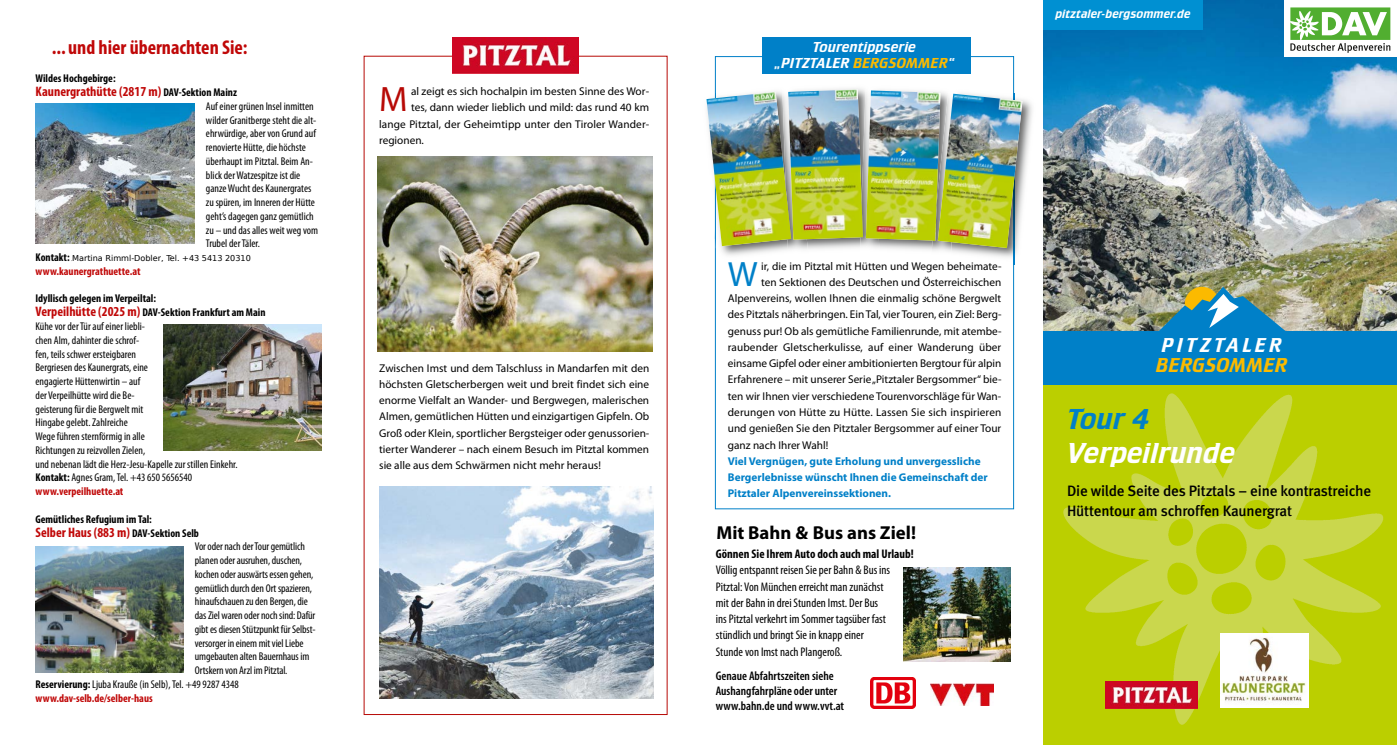
<style>
.page{position:relative;width:1397px;height:745px;background:#fff}
.page>*{position:absolute;margin:0;border:0;box-sizing:border-box;transform-origin:0 0}
.t1{font:35.38px "Myriad Pro";color:#0080c8}
.t2{font:35.38px "Myriad Pro";color:#b70a06}
.t3{font:30px "Crillee Italic Plain";color:#fff}
.t4{font:30px "Crillee Italic Plain";color:#0080c8}
.t5{font:20.88px "Crillee Italic Plain";color:#fbba00}
.t6{font:20.88px "Crillee Italic Plain";letter-spacing:.15em;color:#fff}
.t7{font:700 condensed 20px "Myriad Pro";color:#c00808}
.t8{font:700 18.75px "Myriad Pro";color:#000}
.t9{font:15px/20px "Meta Medium CE";letter-spacing:-.01em;color:#000}
.t10{font:15px/16.2px "Crillee Italic Plain";color:#fff;text-align:center}
.t11{font:700 condensed 13.75px "Myriad Pro";color:#c00808}
.t12{font:condensed 12.5px/16.2px "Myriad Pro";color:#000}
.t13{font:600 condensed 12.5px/15px "Myriad Pro";color:#000}
.t14{font:700 condensed 12.5px "Myriad Pro";color:#000}
.t15{font:12.5px "Crillee Italic Plain";color:#fff}
.t16{font:condensed 11.25px/13.8px "Myriad Pro";color:#000}
.t17{font:11.25px/16.2px "Myriad Pro";color:#000;text-align:justify}
.t18{font:700 11.25px/16.2px "Myriad Pro";color:#0080c8}
.t19{font:700 condensed 11.25px "Myriad Pro";color:#000}
.t20{font:700 condensed 11.25px "Myriad Pro";color:#c00808}
.t21{font:8.12px "DejaVu Sans";color:#000}
.s1{font-size:11.25px;color:#000}
.s2{font-weight:700}
.s3{font-weight:700;color:#c00808}
.s4{font-weight:700;font-size:13.75px;color:#c00808}
.s5{color:#fbba00}
</style>
<div class="page">
<div style="left:1043px;top:332px;width:353px;height:412px;background:#bbcf00"></div>
<img style="left:1063px;top:393px;width:321px;height:332px">
<img style="left:1043px;top:0;width:353px;height:331px">
<div style="left:1043px;top:0;width:159px;height:30px;background:#0090d2"></div>
<div style="left:1284px;top:0;width:112px;height:56px;background:#fff"></div>
<svg style="left:1290px;top:7px;width:99px;height:46px"></svg>
<div style="left:1043px;top:331px;width:353px;height:53px;background:#0080c8"></div>
<img style="left:36px;top:104px;width:159px;height:139px">
<img style="left:163px;top:324px;width:158px;height:126px">
<img style="left:36px;top:546px;width:148px;height:126px">
<img style="left:903px;top:567px;width:107px;height:93px">
<img style="left:1105px;top:681px;width:92px;height:26px">
<img style="left:452px;top:37px;width:126px;height:36px">
<img style="left:1219px;top:632px;width:89px;height:75px">
<img style="left:1158px;top:286px;width:129px;height:45px">
<img style="left:377px;top:156px;width:275px;height:195px">
<img style="left:379px;top:486px;width:274px;height:212px">
<div style="left:762px;top:37px;width:208px;height:37px;background:#0080c8"></div>
<img style="left:930px;top:683px;width:63px;height:22px">
<img style="left:870px;top:677px;width:44px;height:31px">
<img style="left:715px;top:85px;width:67px;height:178px">
<img style="left:1012px;top:99px;width:20px;height:166px">
<img style="left:956px;top:248px;width:56px;height:9px">
<img style="left:931px;top:248px;width:25px;height:5px">
<img style="left:706px;top:87px;width:309px;height:161px">
<img style="left:937px;top:94px;width:85px;height:154px">
<h3 class="t7" style="left:52px;top:40px;width:197px">... und hier übernachten Sie:</h3>
<p class="t19" style="left:36px;top:74px;width:82px">Wildes Hochgebirge:</p>
<p class="t11" style="left:36px;top:86px;width:203px">Kaunergrathütte (2817 m) <span class="s1">DAV-Sektion Mainz</span></p>
<p class="t16" style="left:206px;top:100px;width:114px">Auf einer grünen Insel inmitten wilder Granitberge steht die alt&shy;ehrwürdige, aber von Grund auf renovierte Hütte, die höchste überhaupt im Pitztal. Beim An&shy;blick der Watzespitze ist die ganze Wucht des Kaunergrates zu spüren, im Inneren der Hütte geht’s dagegen ganz gemütlich zu – und das alles weit weg vom<br>Trubel der Täler.</p>
<p class="t16" style="left:36px;top:251px;width:156px"><span class="s2">Kontakt:</span> Julia Dobler, Tel. +43 664 1440627 <span class="s3">www.kaunergrathuette.at</span></p>
<p class="t16" style="left:36px;top:292px;width:231px"><span class="s2">Idyllisch gelegen im Verpeiltal:<br></span><span class="s4">Verpeilhütte (2025 m)</span> <span class="s2">DAV-Sektion Frankfurt am Main </span>Kühe vor der Tür auf einer liebli-<br>chen Alm, dahinter die schrof-<br>fen, teils schwer ersteigbaren<br>Bergriesen des Kaunergrats, eine<br>engagierte Hüttenwirtin – auf<br>der Verpeilhütte wird die Be-<br>geisterung für die Bergwelt mit<br>Hingabe gelebt. Zahlreiche<br>Wege führen sternförmig in alle<br>Richtungen zu reizvollen Zielen,<br>und nebenan lädt die Herz-Jesu-Kapelle zur stillen Einkehr.<br><span class="s2">Kontakt:</span> Agnes Gram, Tel. +43 650 5656540 <span class="s3">www.verpeilhuette.at</span></p>
<p class="t19" style="left:36px;top:514px;width:118px">Gemütliches Refugium im Tal:</p>
<p class="t11" style="left:36px;top:526px;width:165px">Selber Haus (883 m) <span class="s1">DAV-Sektion Selb</span></p>
<p class="t16" style="left:195px;top:540px;width:111px">Vor oder nach der Tour gemütlich</p>
<p class="t16" style="left:195px;top:554px;width:109px">planen oder ausruhen, duschen,</p>
<p class="t16" style="left:195px;top:567px;width:120px">kochen oder auswärts essen gehen,</p>
<p class="t16" style="left:195px;top:581px;width:119px">gemütlich durch den Ort spazieren,</p>
<p class="t16" style="left:195px;top:595px;width:114px">hinaufschauen zu den Bergen, die</p>
<p class="t16" style="left:195px;top:609px;width:122px">das Ziel waren oder noch sind: Dafür</p>
<p class="t16" style="left:195px;top:622px;width:122px">gibt es diesen Stützpunkt für Selbst-</p>
<p class="t16" style="left:195px;top:636px;width:110px">versorger in einem mit viel Liebe</p>
<p class="t16" style="left:195px;top:650px;width:116px">umgebauten alten Bauernhaus im</p>
<p class="t16" style="left:195px;top:664px;width:94px">Ortskern von Arzl im Pitztal.</p>
<p class="t16" style="left:36px;top:677px;width:205px"><span class="s2">Reservierung:</span> Ljuba Krauße (in Selb), Tel. +49 9287 4348</p>
<p class="t20" style="left:36px;top:693px;width:119px">www.dav-selb.de/selber-haus</p>
<p class="t21" style="left:72px;top:253px;width:180px">Martina Rimml-Dobler, Tel. +43 5413 20310</p>
<h1 class="t2" style="left:379px;top:86px;width:30px">M</h1>
<p class="t17" style="left:411px;top:84px;width:239px">al zeigt es sich hochalpin im besten Sinne des Wor-</p>
<p class="t17" style="left:411px;top:100px;width:239px">tes, dann wieder lieblich und mild: das rund 40 km</p>
<p class="t17" style="left:379px;top:116px;width:271px">lange Pitztal, der Geheimtipp unter den Tiroler Wander-</p>
<p class="t17" style="left:379px;top:133px;width:46px">regionen.</p>
<p class="t17" style="left:379px;top:360px;width:271px">Zwischen Imst und dem Talschluss in Mandarfen mit den höchsten Gletscherbergen weit und breit findet sich eine enorme Vielfalt an Wander- und Bergwegen, malerischen Almen, gemütlichen Hütten und einzigartigen Gipfeln. Ob Groß oder Klein, sportlicher Bergsteiger oder genussorien&shy;tierter Wanderer – nach einem Besuch im Pitztal kommen sie alle aus dem Schwärmen nicht mehr heraus!</p>
<h3 class="t10" style="left:774px;top:40px;width:181px">Tourentippserie „PITZTALER <span class="s5">BERGSOMMER</span>“</h3>
<p class="t15" style="left:1055px;top:10px;width:137px">pitztaler-bergsommer.de</p>
<h1 class="t1" style="left:727px;top:260px;width:31px">W</h1>
<p class="t17" style="left:761px;top:258px;width:242px">ir, die im Pitztal mit Hütten und Wegen beheimate-</p>
<p class="t17" style="left:761px;top:275px;width:242px">ten Sektionen des Deutschen und Österreichischen</p>
<p class="t17" style="left:727px;top:291px;width:275px">Alpenvereins, wollen Ihnen die einmalig schöne Bergwelt</p>
<p class="t17" style="left:727px;top:307px;width:275px">des Pitztals näherbringen. Ein Tal, vier Touren, ein Ziel: Berg-</p>
<p class="t17" style="left:727px;top:323px;width:275px">genuss pur! Ob als gemütliche Familienrunde, mit atembe-</p>
<p class="t17" style="left:727px;top:340px;width:275px">raubender Gletscherkulisse, auf einer Wanderung über</p>
<p class="t17" style="left:727px;top:356px;width:275px">einsame Gipfel oder einer ambitionierten Bergtour für alpin</p>
<p class="t17" style="left:727px;top:372px;width:275px">Erfahrenere – mit unserer Serie „Pitztaler Bergsommer“ bie-</p>
<p class="t17" style="left:727px;top:388px;width:275px">ten wir Ihnen vier verschiedene Tourenvorschläge für Wan-</p>
<p class="t17" style="left:727px;top:405px;width:275px">derungen von Hütte zu Hütte. Lassen Sie sich inspirieren</p>
<p class="t17" style="left:727px;top:421px;width:275px">und genießen Sie den Pitztaler Bergsommer auf einer Tour</p>
<p class="t17" style="left:727px;top:437px;width:102px">ganz nach Ihrer Wahl!</p>
<p class="t18" style="left:727px;top:453px;width:261px">Viel Vergnügen, gute Erholung und unvergessliche<br>Bergerlebnisse wünscht Ihnen die Gemeinschaft der<br>Pitztaler Alpenvereinssektionen.</p>
<h3 class="t8" style="left:716px;top:525px;width:201px">Mit Bahn &amp; Bus ans Ziel!</h3>
<p class="t14" style="left:715px;top:549px;width:199px">Gönnen Sie Ihrem Auto doch auch mal Urlaub!</p>
<p class="t12" style="left:715px;top:562px;width:176px">Völlig entspannt reisen Sie per Bahn &amp; Bus ins Pitztal: Von München erreicht man zunächst mit der Bahn in drei Stunden Imst. Der Bus ins Pitztal verkehrt im Sommer tagsüber fast stündlich und bringt Sie in knapp einer Stunde von Imst nach Plangeroß.</p>
<p class="t13" style="left:715px;top:669px;width:130px">Genaue Abfahrtszeiten siehe<br>Aushangfahrpläne oder unter www.bahn.de und www.vvt.at</p>
<h3 class="t6" style="left:1161px;top:338px;width:122px">PITZTALER</h3>
<h3 class="t5" style="left:1155px;top:357px;width:133px">BERGSOMMER</h3>
<h2 class="t4" style="left:1066px;top:408px;width:84px">Tour 4</h2>
<h2 class="t3" style="left:1066px;top:442px;width:170px">Verpeilrunde</h2>
<h3 class="t9" style="left:1066px;top:482px;width:305px">Die wilde Seite des Pitztals – eine kontrastreiche<br>Hüttentour am schroffen Kaunergrat</h3>
</div>
